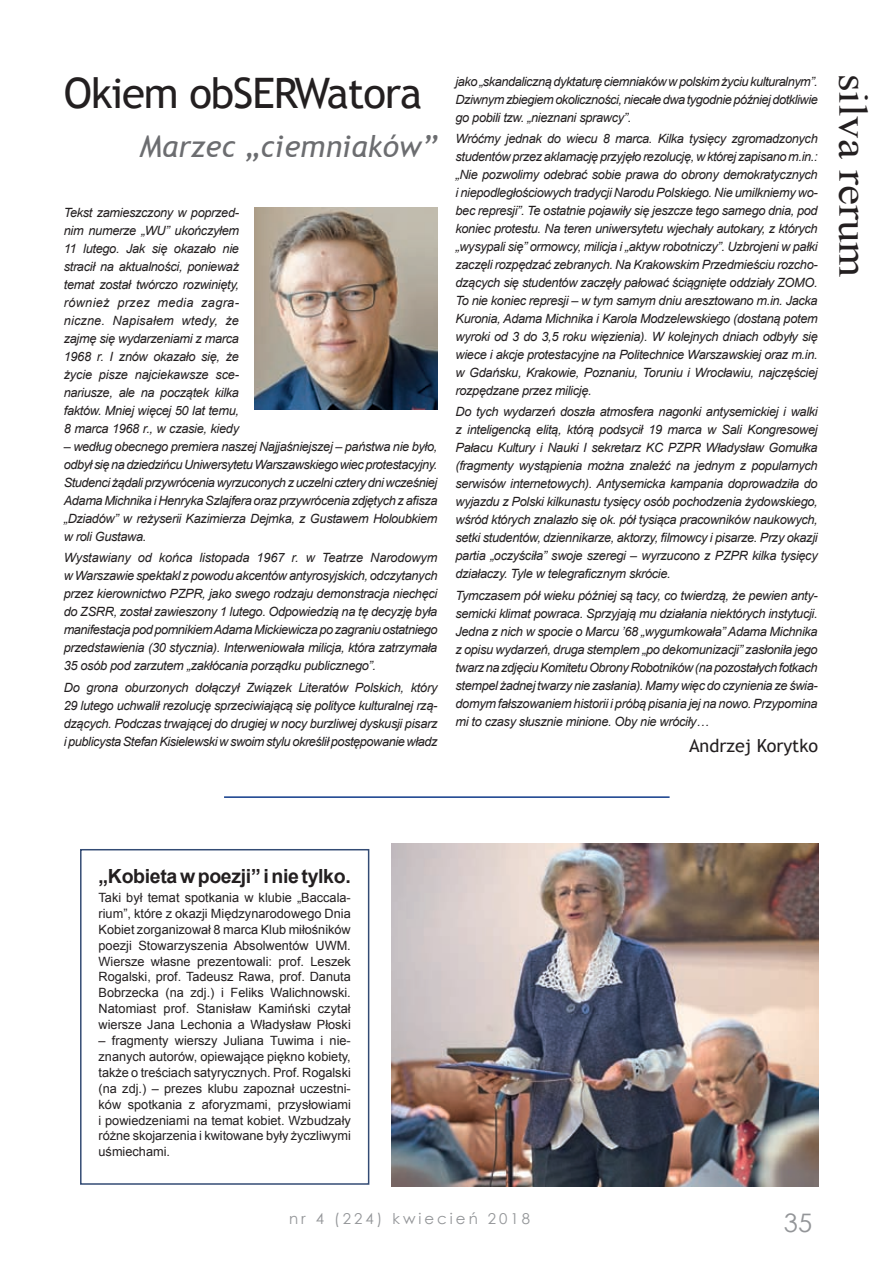
<style>
.page{position:relative;width:893px;height:1263px;background:#fff}
.page>*{position:absolute;margin:0;border:0;box-sizing:border-box;transform-origin:0 0}
.t1{font:42px "Trebuchet MS";letter-spacing:-.025em;color:#231f20}
.t2{font:40.5px "Times New Roman";color:#231f20;scale:1.11 1}
.t3{font:italic 30px "Trebuchet MS";letter-spacing:.005em;color:#6c6d70}
.t4{font:25.5px "Century Gothic";color:#939598}
.t5{font:700 19.5px "Arial";letter-spacing:-.02em;color:#231f20}
.t6{font:18px "Trebuchet MS";color:#231f20}
.t7{font:15px "Century Gothic";letter-spacing:.2em;color:#939598}
.t8{font:italic 12.75px/18px "Arial";letter-spacing:-.025em;color:#231f20;text-align:justify}
.t9{font:12.75px/15.9px "Arial";color:#231f20;text-align:justify}
</style>
<div class="page">
<img style="left:254px;top:207px;width:183px;height:203px">
<img style="left:391px;top:843px;width:427px;height:343px">
<hr style="left:224px;top:796px;width:446px;height:2px;background:#103b8a">
<div style="left:80px;top:849px;width:289px;height:336px;border:2px solid #334b74"></div>
<h1 class="t1" style="left:64px;top:68px;width:360px">Okiem obSERWatora</h1>
<p class="t8" style="left:455px;top:73px;width:364px">jako „skandaliczną dyktaturę ciemniaków w polskim życiu kulturalnym”.<br>Dziwnym zbiegiem okoliczności, niecałe dwa tygodnie później dotkliwie go pobili tzw. „nieznani sprawcy”.</p>
<p class="t8" style="left:455px;top:130px;width:364px">Wróćmy jednak do wiecu 8 marca. Kilka tysięcy zgromadzonych studentów przez aklamację przyjęło rezolucję, w której zapisano m.in.: „Nie pozwolimy odebrać sobie prawa do obrony demokratycznych i niepodległościowych tradycji Narodu Polskiego. Nie umilkniemy wo&shy;bec represji”. Te ostatnie pojawiły się jeszcze tego samego dnia, pod koniec protestu. Na teren uniwersytetu wjechały autokary, z których „wysypali się” ormowcy, milicja i „aktyw robotniczy”. Uzbrojeni w pałki zaczęli rozpędzać zebranych. Na Krakowskim Przedmieściu rozcho&shy;dzących się studentów zaczęły pałować ściągnięte oddziały ZOMO.<br>To nie koniec represji – w tym samym dniu aresztowano m.in. Jacka Kuronia, Adama Michnika i Karola Modzelewskiego (dostaną potem wyroki od 3 do 3,5 roku więzienia). W kolejnych dniach odbyły się wiece i akcje protestacyjne na Politechnice Warszawskiej oraz m.in. w Gdańsku, Krakowie, Poznaniu, Toruniu i Wrocławiu, najczęściej rozpędzane przez milicję.</p>
<p class="t8" style="left:455px;top:403px;width:364px">Do tych wydarzeń doszła atmosfera nagonki antysemickiej i walki z inteligencką elitą, którą podsycił 19 marca w Sali Kongresowej Pałacu Kultury i Nauki I sekretarz KC PZPR Władysław Gomułka (fragmenty wystąpienia można znaleźć na jednym z popularnych serwisów internetowych). Antysemicka kampania doprowadziła do wyjazdu z Polski kilkunastu tysięcy osób pochodzenia żydowskiego, wśród których znalazło się ok. pół tysiąca pracowników naukowych, setki studentów, dziennikarze, aktorzy, filmowcy i pisarze. Przy okazji partia „oczyściła” swoje szeregi – wyrzucono z PZPR kilka tysięcy działaczy. Tyle w telegraficznym skrócie.</p>
<p class="t8" style="left:455px;top:586px;width:364px">Tymczasem pół wieku później są tacy, co twierdzą, że pewien anty&shy;semicki klimat powraca. Sprzyjają mu działania niektórych instytucji.<br>Jedna z nich w spocie o Marcu ’68 „wygumkowała” Adama Michnika z opisu wydarzeń, druga stemplem „po dekomunizacji” zasłoniła jego twarz na zdjęciu Komitetu Obrony Robotników (na pozostałych fotkach stempel żadnej twarzy nie zasłania). Mamy więc do czynienia ze świa&shy;domym fałszowaniem historii i próbą pisania jej na nowo. Przypomina mi to czasy słusznie minione. Oby nie wróciły…</p>
<h3 class="t6" style="left:689px;top:735px;width:131px">Andrzej Korytko</h3>
<h3 class="t3" style="left:140px;top:128px;width:299px">Marzec „ciemniaków”</h3>
<p class="t8" style="left:64px;top:204px;width:177px">Tekst zamieszczony w poprzed&shy;nim numerze „WU” ukończyłem 11 lutego. Jak się okazało nie stracił na aktualności, ponieważ temat został twórczo rozwinięty, również przez media zagra&shy;niczne. Napisałem wtedy, że zajmę się wydarzeniami z marca 1968 r. I znów okazało się, że życie pisze najciekawsze sce&shy;nariusze, ale na początek kilka faktów. Mniej więcej 50 lat temu, 8 marca 1968 r., w czasie, kiedy</p>
<p class="t8" style="left:64px;top:438px;width:375px">– według obecnego premiera naszej Najjaśniejszej – państwa nie było, odbył się na dziedzińcu Uniwersytetu Warszawskiego wiec protestacyjny.<br>Studenci żądali przywrócenia wyrzuconych z uczelni cztery dni wcześniej Adama Michnika i Henryka Szlajfera oraz przywrócenia zdjętych z afisza „Dziadów” w reżyserii Kazimierza Dejmka, z Gustawem Holoubkiem w roli Gustawa.</p>
<p class="t8" style="left:64px;top:549px;width:375px">Wystawiany od końca listopada 1967 r. w Teatrze Narodowym w Warszawie spektakl z powodu akcentów antyrosyjskich, odczytanych przez kierownictwo PZPR, jako swego rodzaju demonstracja niechęci do ZSRR, został zawieszony 1 lutego. Odpowiedzią na tę decyzję była manifestacja pod pomnikiem Adama Mickiewicza po zagraniu ostatniego przedstawienia (30 stycznia). Interweniowała milicja, która zatrzymała 35 osób pod zarzutem „zakłócania porządku publicznego”.</p>
<p class="t8" style="left:64px;top:678px;width:375px">Do grona oburzonych dołączył Związek Literatów Polskich, który 29 lutego uchwalił rezolucję sprzeciwiającą się polityce kulturalnej rzą&shy;dzących. Podczas trwającej do drugiej w nocy burzliwej dyskusji pisarz i publicysta Stefan Kisielewski w swoim stylu określił postępowanie władz</p>
<h2 class="t2" style="left:880px;top:74px;width:185px;rotate:90deg">silva rerum</h2>
<h3 class="t5" style="left:99px;top:863px;width:254px">„Kobieta w poezji” i nie tylko.</h3>
<p class="t9" style="left:99px;top:889px;width:254px">Taki był temat spotkania w klubie „Baccala&shy;rium”, które z okazji Międzynarodowego Dnia Kobiet zorganizował 8 marca Klub miłośników poezji Stowarzyszenia Absolwentów UWM.<br>Wiersze własne prezentowali: prof. Leszek Rogalski, prof. Tadeusz Rawa, prof. Danuta Bobrzecka (na zdj.) i Feliks Walichnowski.<br>Natomiast prof. Stanisław Kamiński czytał wiersze Jana Lechonia a Władysław Płoski</p>
<p class="t9" style="left:99px;top:1033px;width:254px">– fragmenty wierszy Juliana Tuwima i nie&shy;znanych autorów, opiewające piękno kobiety, także o treściach satyrycznych. Prof. Rogalski (na zdj.) – prezes klubu zapoznał uczestni&shy;ków spotkania z aforyzmami, przysłowiami i powiedzeniami na temat kobiet. Wzbudzały różne skojarzenia i kwitowane były życzliwymi uśmiechami.</p>
<p class="t7" style="left:289px;top:1208px;width:243px">nr 4 (224) kwiecień 2018</p>
<h3 class="t4" style="left:784px;top:1205px;width:30px">35</h3>
</div>
